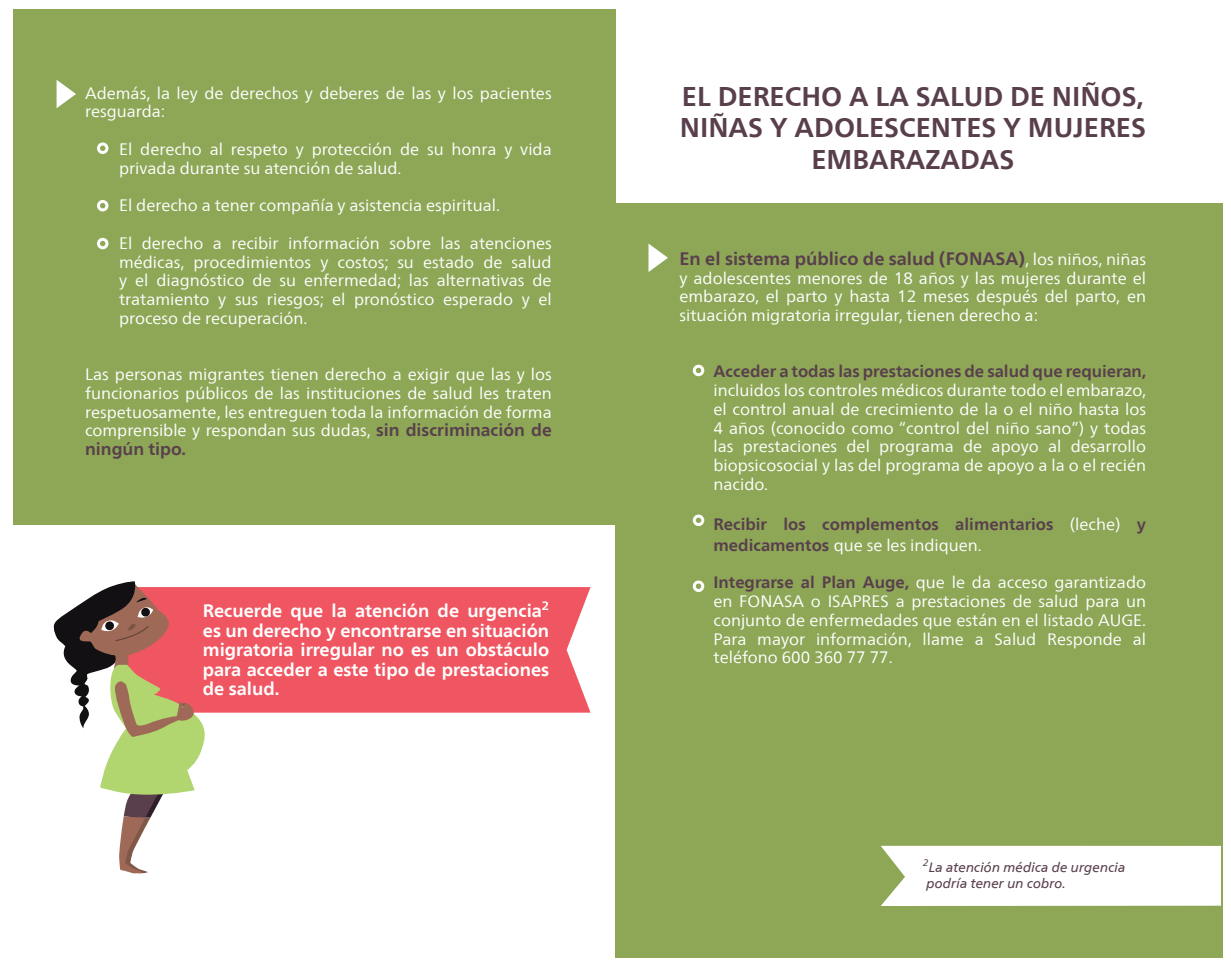
<style>
.page{position:relative;width:1231px;height:961px;background:#fff}
.page>*{position:absolute;margin:0;border:0;box-sizing:border-box;transform-origin:0 0}
.t1{font:700 27px/31.5px "Frutiger Neue LT Com";color:#593f4c;text-align:center}
.t2{font:700 18px/19.5px "Frutiger Neue LT Com";color:#fff;text-align:justify}
.t3{font:700 18px "Frutiger Neue LT Com";color:#593f4c}
.t4{font:700 17.25px "Frutiger Neue LT Com";color:#593f4c}
.t5{font:16.5px/18.8px "Frutiger Neue LT Com";color:#fff;text-align:justify}
.t6{font:700 16.5px/21px "Frutiger Neue LT Com";color:#593f4c}
.t7{font:italic 13.5px/16.5px "Frutiger Neue LT Com";color:#593f4c}
.s1{font-weight:700;font-size:17.25px;color:#593f4c}
.s2{font-weight:400;font-size:16.5px;color:#fff}
.s3{font-weight:400;color:#fff}
.s4{font-weight:700;color:#593f4c}
</style>
<div class="page">
<div style="left:13px;top:9px;width:602px;height:515px;background:#8da757"></div>
<div style="left:209px;top:587px;width:381px;height:125px;background:#f05661"></div>
<div style="left:615px;top:203px;width:607px;height:754px;background:#8da757"></div>
<svg style="left:57px;top:80px;width:19px;height:28px"></svg>
<svg style="left:648px;top:243px;width:20px;height:29px"></svg>
<div style="left:693px;top:365px;width:11px;height:11px;border:3px solid #fff;border-radius:50%"></div>
<div style="left:693px;top:514px;width:11px;height:12px;border:3px solid #fff;border-radius:50%"></div>
<div style="left:693px;top:580px;width:11px;height:12px;border:3px solid #fff;border-radius:50%"></div>
<svg style="left:881px;top:845px;width:340px;height:61px;background:#f8faf5"></svg>
<div style="left:97px;top:142px;width:11px;height:12px;border:3px solid #fff;border-radius:50%"></div>
<div style="left:97px;top:200px;width:11px;height:11px;border:3px solid #fff;border-radius:50%"></div>
<div style="left:97px;top:238px;width:11px;height:11px;border:3px solid #fff;border-radius:50%"></div>
<svg style="left:53px;top:581px;width:156px;height:292px"></svg>
<p class="t5" style="left:85px;top:83px;width:468px">Además, la ley de derechos y deberes de las y los pacientes resguarda:</p>
<p class="t5" style="left:119px;top:140px;width:434px">El derecho al respeto y protección de su honra y vida privada durante su atención de salud.</p>
<p class="t5" style="left:119px;top:196px;width:382px">El derecho a tener compañía y asistencia espiritual.</p>
<p class="t5" style="left:119px;top:233px;width:434px">El derecho a recibir información sobre las atenciones médicas, procedimientos y costos; su estado de salud y el diagnóstico de su enfermedad; las alternativas de tratamiento y sus riesgos; el pronóstico esperado y el proceso de recuperación.</p>
<p class="t5" style="left:85px;top:365px;width:468px">Las personas migrantes tienen derecho a exigir que las y los funcionarios públicos de las instituciones de salud les traten respetuosamente, les entreguen toda la información de forma comprensible y respondan sus dudas, <span class="s1">sin discriminación de</span></p>
<p class="t4" style="left:85px;top:439px;width:102px">ningún tipo.</p>
<p class="t2" style="left:203px;top:601px;width:348px">Recuerde que la atención de urgencia<sup>2 </sup>es un derecho y encontrarse en situación migratoria irregular no es un obstáculo para acceder a este tipo de prestaciones de salud.</p>
<h1 class="t1" style="left:680px;top:80px;width:467px">EL DERECHO A LA SALUD DE NIÑOS,<br>NIÑAS Y ADOLESCENTES Y MUJERES<br>EMBARAZADAS</h1>
<p class="t3" style="left:679px;top:248px;width:468px">En el sistema público de salud (FONASA)<span class="s2">, los niños, niñas</span></p>
<p class="t5" style="left:679px;top:268px;width:468px">y adolescentes menores de 18 años y las mujeres durante el embarazo, el parto y hasta 12 meses después del parto, en situación migratoria irregular, tienen derecho a:</p>
<p class="t6" style="left:713px;top:361px;width:434px">Acceder a todas las prestaciones de salud que requieran,</p>
<p class="t5" style="left:713px;top:381px;width:434px">incluidos los controles médicos durante todo el embarazo, el control anual de crecimiento de la o el niño hasta los 4 años (conocido como “control del niño sano”) y todas las prestaciones del programa de apoyo al desarrollo biopsicosocial y las del programa de apoyo a la o el recién nacido.</p>
<p class="t6" style="left:713px;top:513px;width:434px">Recibir los complementos alimentarios <span class="s3">(leche)</span> y medicamentos <span class="s3">que se les indiquen.</span></p>
<p class="t5" style="left:713px;top:573px;width:434px"><span class="s4">Integrarse al Plan Auge,</span> que le da acceso garantizado en FONASA o ISAPRES a prestaciones de salud para un conjunto de enfermedades que están en el listado AUGE.<br>Para mayor información, llame a Salud Responde al teléfono 600 360 77 77.</p>
<p class="t7" style="left:923px;top:858px;width:204px"><sup>2</sup>La atención médica de urgencia podría tener un cobro.</p>
</div>
